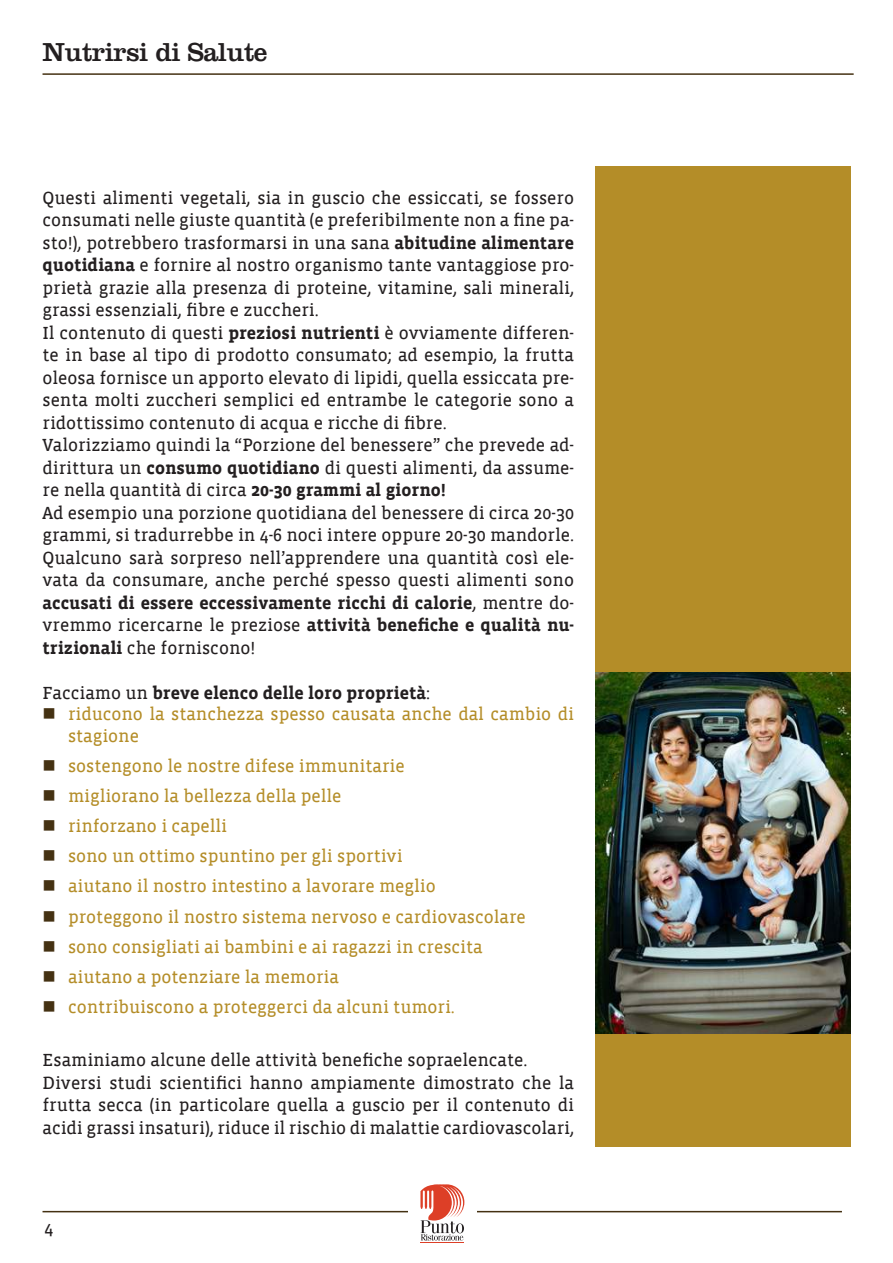
<style>
.page{position:relative;width:893px;height:1263px;background:#fff}
.page>*{position:absolute;margin:0;border:0;box-sizing:border-box;transform-origin:0 0}
.t1{font:27px "Clarendon";letter-spacing:-.02em;color:#231f20}
.t2{font:18px/22.5px "Vista Slab Reg";color:#231f20}
.t3{font:18px/21.6px "Vista Slab Reg";color:#b48d28}
.t4{font:700 18px/22.5px "Vista Slab";color:#231f20}
.s1{font-family:"Vista Slab";font-weight:700}
.s2{font-family:"Vista Slab Reg";font-weight:400}
.s3{color:#443112}
</style>
<div class="page">
<hr style="left:43px;top:1211px;width:799px;height:1px;background:#443112">
<hr style="left:43px;top:73px;width:811px;height:2px;background:#443112">
<div style="left:408px;top:1182px;width:68px;height:60px;background:#fff"></div>
<hr style="left:421px;top:1242px;width:43px;height:1px;background:#dd3f27">
<svg style="left:420px;top:1184px;width:44px;height:56px"></svg>
<div style="left:595px;top:166px;width:255px;height:981px;background:#b48d28"></div>
<img style="left:595px;top:672px;width:255px;height:361px">
<h1 class="t1" style="left:43px;top:36px;width:226px">Nutrirsi di Salute</h1>
<p class="t2" style="left:43px;top:187px;width:533px">Questi alimenti vegetali, sia in guscio che essiccati, se fossero consumati nelle giuste quantità (e preferibilmente non a fine pa&shy;sto!), potrebbero trasformarsi in una sana <span class="s1">abitudine alimentare quotidiana</span> e fornire al nostro organismo tante vantaggiose pro&shy;prietà grazie alla presenza di proteine, vitamine, sali minerali, grassi essenziali, fibre e zuccheri.<br>Il contenuto di questi <span class="s1">preziosi nutrienti</span> è ovviamente differen&shy;te in base al tipo di prodotto consumato; ad esempio, la frutta oleosa fornisce un apporto elevato di lipidi, quella essiccata pre&shy;senta molti zuccheri semplici ed entrambe le categorie sono a ridottissimo contenuto di acqua e ricche di fibre.<br>Valorizziamo quindi la “Porzione del benessere” che prevede ad&shy;dirittura un <span class="s1">consumo quotidiano</span> di questi alimenti, da assume&shy;re nella quantità di circa <span class="s1">20-30 grammi al giorno!<br></span>Ad esempio una porzione quotidiana del benessere di circa 20-30 grammi, si tradurrebbe in 4-6 noci intere oppure 20-30 mandorle.<br>Qualcuno sarà sorpreso nell’apprendere una quantità così ele&shy;vata da consumare, anche perché spesso questi alimenti sono</p>
<p class="t4" style="left:43px;top:592px;width:533px">accusati di essere eccessivamente ricchi di calorie<span class="s2">, mentre do&shy;vremmo ricercarne le preziose</span> attività benefiche e qualità nu-</p>
<p class="t2" style="left:43px;top:637px;width:214px"><span class="s1">trizionali</span> che forniscono!</p>
<p class="t4" style="left:43px;top:682px;width:389px"><span class="s2">Facciamo un</span> breve elenco delle loro proprietà<span class="s2">:</span></p>
<p class="t3" style="left:68px;top:704px;width:507px;text-indent:-26px"><span class="s3">■</span> riducono la stanchezza spesso causata anche dal cambio di stagione</p>
<p class="t3" style="left:43px;top:756px;width:364px"><span class="s3">■</span> sostengono le nostre difese immunitarie</p>
<p class="t3" style="left:43px;top:786px;width:300px"><span class="s3">■</span> migliorano la bellezza della pelle</p>
<p class="t3" style="left:43px;top:816px;width:186px"><span class="s3">■</span> rinforzano i capelli</p>
<p class="t3" style="left:43px;top:846px;width:361px"><span class="s3">■</span> sono un ottimo spuntino per gli sportivi</p>
<p class="t3" style="left:43px;top:876px;width:395px"><span class="s3">■</span> aiutano il nostro intestino a lavorare meglio</p>
<p class="t3" style="left:43px;top:906px;width:485px"><span class="s3">■</span> proteggono il nostro sistema nervoso e cardiovascolare</p>
<p class="t3" style="left:43px;top:936px;width:442px"><span class="s3">■</span> sono consigliati ai bambini e ai ragazzi in crescita</p>
<p class="t3" style="left:43px;top:966px;width:298px"><span class="s3">■</span> aiutano a potenziare la memoria</p>
<p class="t3" style="left:43px;top:996px;width:414px"><span class="s3">■</span> contribuiscono a proteggerci da alcuni tumori.</p>
<p class="t2" style="left:43px;top:1049px;width:533px">Esaminiamo alcune delle attività benefiche sopraelencate.<br>Diversi studi scientifici hanno ampiamente dimostrato che la frutta secca (in particolare quella a guscio per il contenuto di acidi grassi insaturi), riduce il rischio di malattie cardiovascolari,</p>
<p class="t2" style="left:45px;top:1217px;width:11px">4</p>
</div>
